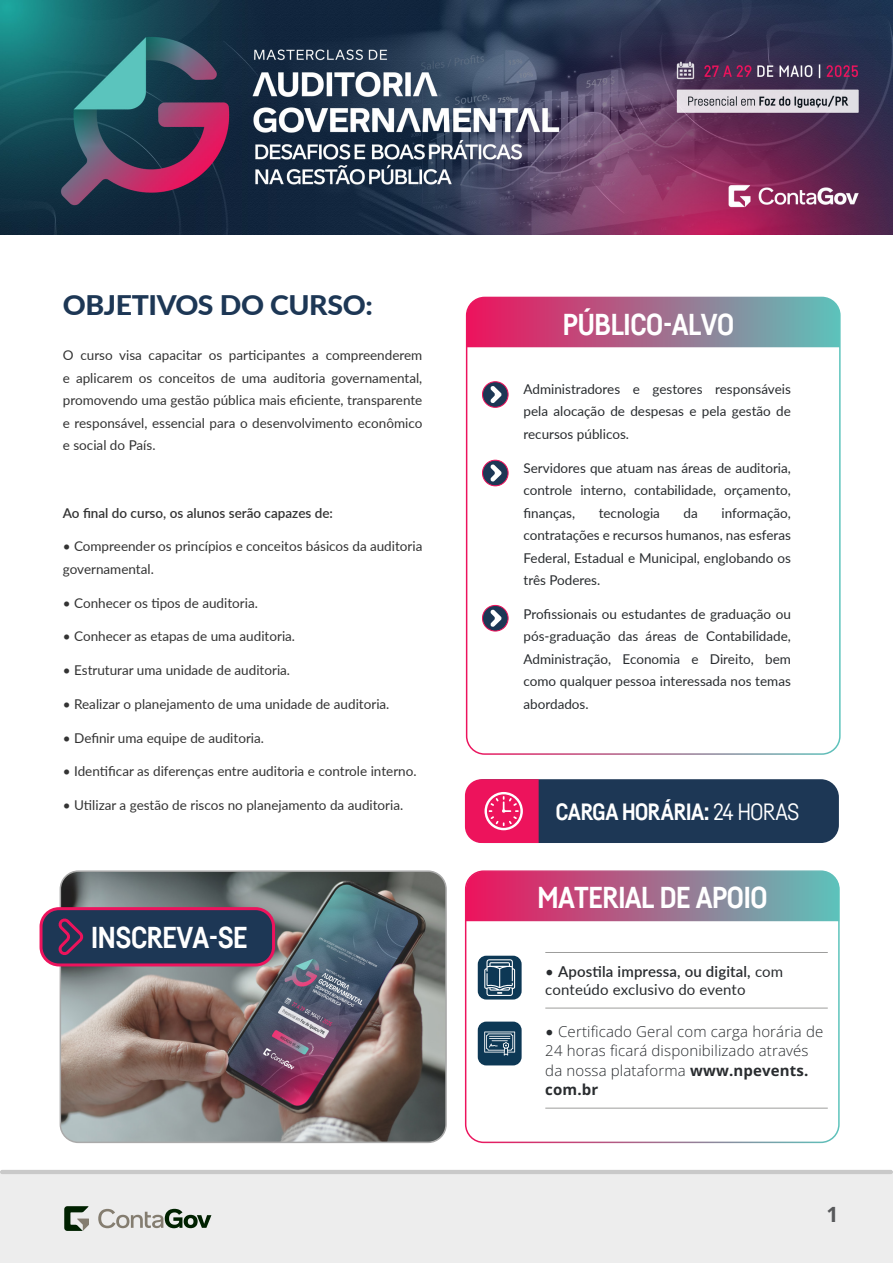
<style>
.page{position:relative;width:893px;height:1263px;background:#fff}
.page>*{position:absolute;margin:0;border:0;box-sizing:border-box;transform-origin:0 0}
.t1{font:700 29.85px "Fabrikat";letter-spacing:-.03em;color:#fff}
.titulo-curso{font:800 27px "Lato";letter-spacing:-.015em;color:#1d3755;scale:1.05 1}
.t2{font:700 23.25px "Fabrikat";letter-spacing:-.025em;color:#fff}
.t3{font:700 21px "Open Sans";color:#57585a}
.Estilo_de_parágrafo_1{font:300 15px/19.5px "Open Sans";letter-spacing:.01em;color:#292c2f}
.Estilo_de_parágrafo_1-2{font:15px/18px "Lato";letter-spacing:.01em;color:#292c2f}
.corpo{font:13.5px/22.5px "Lato";color:#333;text-align:justify}
.corpo-2{font:13.5px/22.5px "Lato";color:#292c2f;text-align:justify}
.corpo-3{font:600 13.5px "Lato";color:#333}
.s1{font-weight:400}
.s2{font-weight:600}
.s3{font-family:"Lato";font-weight:400}
.s4{font-weight:700}
</style>
<div class="page">
<img style="left:0;top:0;width:893px;height:235px">
<div style="left:0;top:1174px;width:893px;height:89px;background:#ededed"></div>
<hr style="left:0;top:1170px;width:893px;height:4px;background:#c9c9c9;border-radius:2px">
<svg style="left:64px;top:1206px;width:25px;height:25px"></svg>
<svg style="left:98px;top:1209px;width:113px;height:19px"></svg>
<div style="left:466px;top:297px;width:375px;height:458px;border:2px solid #fff;border-radius:18px"></div>
<svg style="left:467px;top:297px;width:373px;height:50px;background:#a56b8c"></svg>
<div style="left:466px;top:779px;width:373px;height:64px;background:#1d3755;border-radius:18px"></div>
<svg style="left:465px;top:779px;width:74px;height:64px;background:#ed2b6c"></svg>
<div style="left:465px;top:870px;width:375px;height:273px;border:2px solid #fff;border-radius:18px"></div>
<svg style="left:466px;top:871px;width:373px;height:50px;background:#a56b8c"></svg>
<hr style="left:545px;top:952px;width:283px;height:1px;background:#9d9d9c">
<hr style="left:545px;top:1008px;width:283px;height:1px;background:#9d9d9c">
<hr style="left:545px;top:1108px;width:283px;height:1px;background:#9d9d9c">
<div style="left:478px;top:956px;width:44px;height:43px;background:#0d3855;border-radius:9px"></div>
<svg style="left:484px;top:959px;width:31px;height:37px"></svg>
<div style="left:478px;top:1021px;width:44px;height:44px;background:#0d3855;border-radius:9px"></div>
<svg style="left:484px;top:1031px;width:31px;height:24px"></svg>
<img style="left:60px;top:873px;width:384px;height:269px">
<div style="left:60px;top:870px;width:387px;height:273px;border:2px solid #aaa;border-radius:18px"></div>
<div style="left:41px;top:909px;width:233px;height:56px;background:#1d3755;border-radius:18px"></div>
<div style="left:40px;top:907px;width:235px;height:59px;border:3px solid #ed135d;border-radius:18px"></div>
<svg style="left:58px;top:918px;width:26px;height:37px"></svg>
<svg style="left:482px;top:382px;width:26px;height:25px"></svg>
<div style="left:482px;top:381px;width:27px;height:27px;border:1px solid #ed135c;border-radius:50%"></div>
<svg style="left:490px;top:386px;width:12px;height:17px"></svg>
<svg style="left:482px;top:460px;width:26px;height:26px"></svg>
<div style="left:482px;top:460px;width:27px;height:26px;border:1px solid #ed135c;border-radius:50%"></div>
<svg style="left:490px;top:464px;width:12px;height:18px"></svg>
<svg style="left:482px;top:605px;width:26px;height:26px"></svg>
<div style="left:482px;top:605px;width:27px;height:26px;border:1px solid #ed135c;border-radius:50%"></div>
<svg style="left:490px;top:609px;width:12px;height:18px"></svg>
<p class="titulo-curso" style="left:63px;top:285px;width:297px">OBJETIVOS DO CURSO:</p>
<p class="corpo" style="left:63px;top:343px;width:361px">O curso visa capacitar os participantes a compreenderem e aplicarem os conceitos de uma auditoria governamental, promovendo uma gestão pública mais eficiente, transparente e responsável, essencial para o desenvolvimento econômico e social do País.</p>
<p class="corpo-3" style="left:63px;top:503px;width:272px">Ao final do curso, os alunos serão capazes de:</p>
<p class="corpo" style="left:63px;top:535px;width:361px">• Compreender os princípios e conceitos básicos da auditoria governamental.</p>
<p class="corpo" style="left:63px;top:591px;width:197px">• Conhecer os tipos de auditoria.</p>
<p class="corpo" style="left:63px;top:625px;width:234px">• Conhecer as etapas de uma auditoria.</p>
<p class="corpo" style="left:63px;top:658px;width:229px">• Estruturar uma unidade de auditoria.</p>
<p class="corpo" style="left:63px;top:692px;width:328px">• Realizar o planejamento de uma unidade de auditoria.</p>
<p class="corpo" style="left:63px;top:726px;width:203px">• Definir uma equipe de auditoria.</p>
<p class="corpo" style="left:63px;top:760px;width:355px">• Identificar as diferenças entre auditoria e controle interno.</p>
<p class="corpo" style="left:63px;top:793px;width:342px">• Utilizar a gestão de riscos no planejamento da auditoria.</p>
<p class="t1" style="left:91px;top:919px;width:159px">INSCREVA-SE</p>
<p class="t1" style="left:562px;top:306px;width:173px">PÚBLICO-ALVO</p>
<p class="corpo-2" style="left:523px;top:377px;width:269px">Administradores e gestores responsáveis pela alocação de despesas e pela gestão de recursos públicos.</p>
<p class="corpo-2" style="left:523px;top:456px;width:269px">Servidores que atuam nas áreas de auditoria, controle interno, contabilidade, orçamento, finanças,</p>
<p class="corpo-2" style="left:599px;top:501px;width:63px">tecnologia</p>
<p class="corpo-2" style="left:684px;top:501px;width:16px">da</p>
<p class="corpo-2" style="left:523px;top:501px;width:269px;text-indent:198px">informação, contratações e recursos humanos, nas esferas Federal, Estadual e Municipal, englobando os três Poderes.</p>
<p class="corpo-2" style="left:523px;top:602px;width:269px">Profissionais ou estudantes de graduação ou pós-graduação das áreas de Contabilidade, Administração, Economia e Direito, bem como qualquer pessoa interessada nos temas abordados.</p>
<p class="t2" style="left:556px;top:797px;width:246px">CARGA HORÁRIA: <span class="s1">24 HORAS</span></p>
<p class="t1" style="left:537px;top:879px;width:232px">MATERIAL DE APOIO</p>
<p class="Estilo_de_parágrafo_1-2" style="left:545px;top:962px;width:239px">• <span class="s2">Apostila impressa, ou digital,</span> com conteúdo exclusivo do evento</p>
<p class="Estilo_de_parágrafo_1" style="left:545px;top:1021px;width:280px"><span class="s3">•</span> Certificado Geral com carga horária de<br>24 horas ficará disponibilizado através da nossa plataforma <span class="s4">www.npevents. com.br</span></p>
<h3 class="t3" style="left:826px;top:1200px;width:14px">1</h3>
</div>
